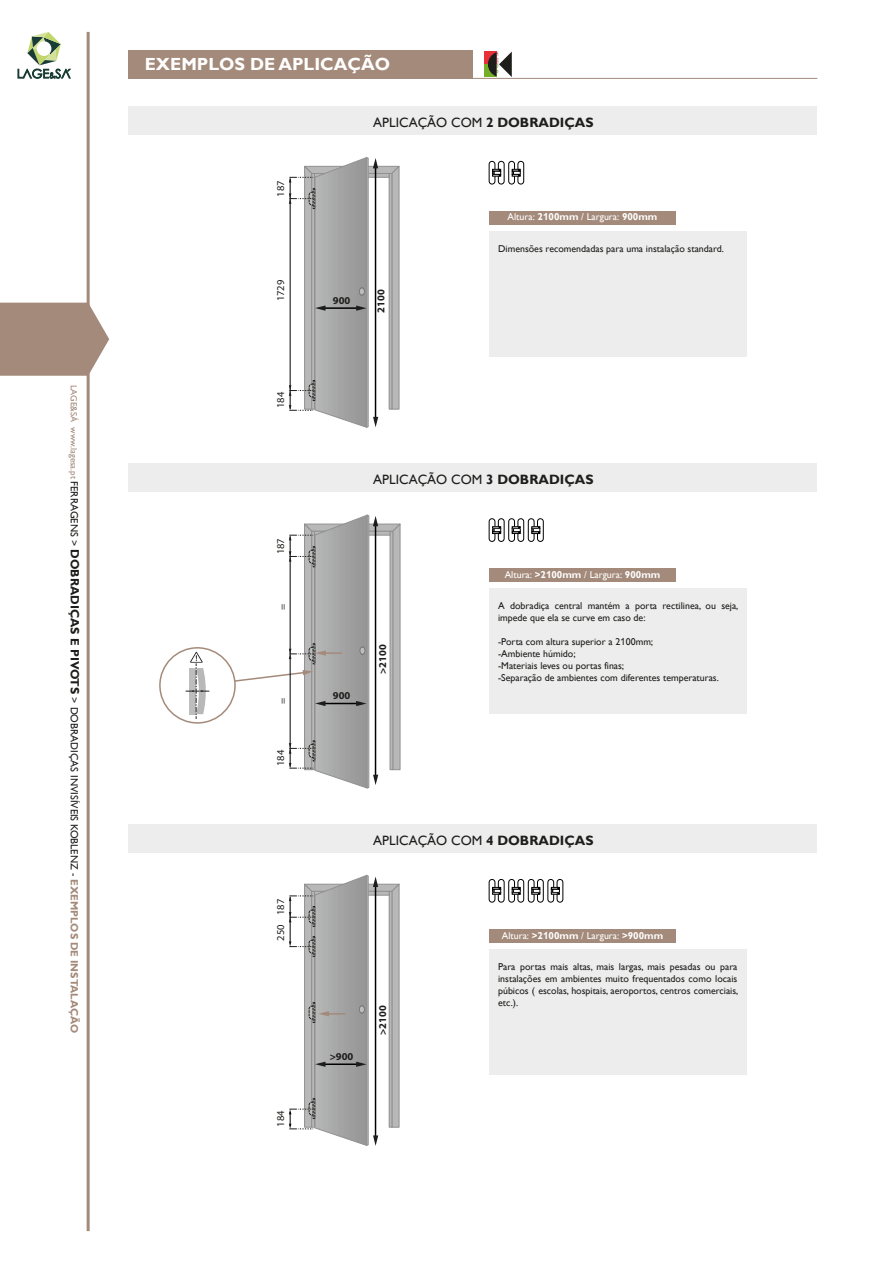
<style>
.page{position:relative;width:893px;height:1263px;background:#fff}
.page>*{position:absolute;margin:0;border:0;box-sizing:border-box;transform-origin:0 0}
.t1{font:700 17.55px "Gill Sans";color:#fff}
.t2{font:13.5px "Gill Sans";color:#1d1d1b}
.t3{font:10.5px "Gill Sans";color:#1d1d1b}
.t4{font:10.5px "Myriad Pro";color:#1d1d1b}
.t5{font:700 10.5px "Myriad Pro";color:#1d1d1b}
.t6{font:9.9px/11.9px "Gill Sans";color:#1d1d1b}
.t7{font:9.9px "Gill Sans";color:#fff}
.s1{font-size:9px;color:#a48a7a}
.s2{font-weight:700;font-size:12px}
.s3{font-weight:700;color:#a48a7a}
.s4{font-weight:700}
.s5{font-family:"Arial";font-weight:700}
.s6{font-family:"Arial"}
</style>
<div class="page">
<div style="left:128px;top:50px;width:345px;height:28px;background:#a48a7a"></div>
<div style="left:484px;top:64px;width:12px;height:13px;background:#74af27"></div>
<div style="left:484px;top:52px;width:12px;height:12px;background:#e73037"></div>
<svg style="left:488px;top:52px;width:24px;height:25px"></svg>
<hr style="left:128px;top:78px;width:689px;height:1px;background:#a48a7a">
<div style="left:128px;top:106px;width:689px;height:29px;background:#ededed"></div>
<svg style="left:289px;top:157px;width:111px;height:271px"></svg>
<div style="left:489px;top:231px;width:257px;height:126px;background:#ededed"></div>
<div style="left:489px;top:161px;width:6px;height:23px;border:1px solid #010101;border-radius:3px"></div>
<div style="left:498px;top:161px;width:6px;height:23px;border:1px solid #000;border-radius:3px"></div>
<svg style="left:492px;top:169px;width:9px;height:7px"></svg>
<div style="left:509px;top:161px;width:6px;height:23px;border:1px solid #010101;border-radius:3px"></div>
<div style="left:518px;top:161px;width:6px;height:23px;border:1px solid #000;border-radius:3px"></div>
<svg style="left:512px;top:169px;width:8px;height:7px"></svg>
<div style="left:489px;top:211px;width:187px;height:13px;background:#a48a7a"></div>
<svg style="left:186px;top:652px;width:23px;height:67px"></svg>
<div style="left:159px;top:647px;width:77px;height:77px;border:2px solid #a48a7a;border-radius:50%"></div>
<div style="left:128px;top:464px;width:689px;height:28px;background:#ededed"></div>
<div style="left:489px;top:588px;width:257px;height:126px;background:#ededed"></div>
<div style="left:489px;top:519px;width:6px;height:23px;border:1px solid #010101;border-radius:3px"></div>
<div style="left:498px;top:519px;width:6px;height:23px;border:1px solid #000;border-radius:3px"></div>
<svg style="left:492px;top:526px;width:9px;height:8px"></svg>
<div style="left:509px;top:519px;width:6px;height:23px;border:1px solid #010101;border-radius:3px"></div>
<div style="left:518px;top:519px;width:6px;height:23px;border:1px solid #000;border-radius:3px"></div>
<svg style="left:512px;top:526px;width:8px;height:8px"></svg>
<div style="left:528px;top:519px;width:6px;height:23px;border:1px solid #010101;border-radius:3px"></div>
<div style="left:537px;top:519px;width:6px;height:23px;border:1px solid #000;border-radius:3px"></div>
<svg style="left:532px;top:526px;width:8px;height:8px"></svg>
<div style="left:489px;top:568px;width:187px;height:14px;background:#a48a7a"></div>
<svg style="left:233px;top:514px;width:168px;height:275px"></svg>
<div style="left:128px;top:824px;width:689px;height:29px;background:#ededed"></div>
<div style="left:489px;top:949px;width:257px;height:126px;background:#ededed"></div>
<div style="left:489px;top:929px;width:187px;height:13px;background:#a48a7a"></div>
<svg style="left:289px;top:874px;width:111px;height:272px"></svg>
<div style="left:489px;top:879px;width:6px;height:23px;border:1px solid #010101;border-radius:3px"></div>
<div style="left:498px;top:879px;width:6px;height:23px;border:1px solid #000;border-radius:3px"></div>
<svg style="left:492px;top:887px;width:9px;height:7px"></svg>
<div style="left:509px;top:879px;width:6px;height:23px;border:1px solid #010101;border-radius:3px"></div>
<div style="left:518px;top:879px;width:6px;height:23px;border:1px solid #000;border-radius:3px"></div>
<svg style="left:512px;top:887px;width:8px;height:7px"></svg>
<div style="left:528px;top:879px;width:6px;height:23px;border:1px solid #010101;border-radius:3px"></div>
<div style="left:537px;top:879px;width:6px;height:23px;border:1px solid #000;border-radius:3px"></div>
<svg style="left:532px;top:887px;width:8px;height:7px"></svg>
<div style="left:548px;top:879px;width:6px;height:23px;border:1px solid #010101;border-radius:3px"></div>
<div style="left:557px;top:879px;width:6px;height:23px;border:1px solid #000;border-radius:3px"></div>
<svg style="left:551px;top:887px;width:9px;height:7px"></svg>
<hr style="left:87px;top:32px;width:3px;height:1199px;background:#a48a7a">
<svg style="left:18px;top:32px;width:53px;height:47px"></svg>
<svg style="left:0;top:303px;width:109px;height:73px;background:#ac9586"></svg>
<p class="t3" style="left:81px;top:385px;width:650px;rotate:90deg"><span class="s1">LAGE&amp;SÁ www.lagesa.pt</span> FERRAGENS &gt; <span class="s2">DOBRADIÇAS E PIVOTS</span> &gt; DOBRADIÇAS INVISÍVEIS KOBLENZ - <span class="s3">EXEMPLOS DE INSTALAÇÃO</span></p>
<h1 class="t1" style="left:145px;top:54px;width:247px">EXEMPLOS DE APLICAÇÃO</h1>
<p class="t4" style="left:274px;top:197px;width:18px;rotate:-90deg">187</p>
<h2 class="t2" style="left:373px;top:114px;width:222px">APLICAÇÃO COM <span class="s4">2 DOBRADIÇAS</span></h2>
<p class="t7" style="left:508px;top:211px;width:151px">Altura: <span class="s4">2</span><span class="s5">1</span><span class="s4">00mm</span> / Largura: <span class="s4">900mm</span></p>
<p class="t6" style="left:498px;top:243px;width:228px">Dimensões recomendadas para uma instalação standard.</p>
<p class="t4" style="left:274px;top:301px;width:23px;rotate:-90deg">1729</p>
<p class="t5" style="left:374px;top:313px;width:25px;rotate:-90deg">2100</p>
<p class="t5" style="left:333px;top:293px;width:19px">900</p>
<p class="t4" style="left:274px;top:408px;width:18px;rotate:-90deg">184</p>
<p class="t4" style="left:274px;top:554px;width:18px;rotate:-90deg">187</p>
<p class="t4" style="left:276px;top:610px;width:8px;rotate:-90deg">=</p>
<p class="t4" style="left:276px;top:704px;width:8px;rotate:-90deg">=</p>
<p class="t4" style="left:274px;top:766px;width:18px;rotate:-90deg">184</p>
<p class="t4" style="left:274px;top:915px;width:18px;rotate:-90deg">187</p>
<p class="t4" style="left:274px;top:941px;width:18px;rotate:-90deg">250</p>
<p class="t4" style="left:274px;top:1127px;width:18px;rotate:-90deg">184</p>
<h2 class="t2" style="left:373px;top:472px;width:222px">APLICAÇÃO COM <span class="s4">3 DOBRADIÇAS</span></h2>
<p class="t5" style="left:333px;top:689px;width:19px">900</p>
<p class="t5" style="left:376px;top:674px;width:31px;rotate:-90deg">&gt;2100</p>
<p class="t7" style="left:505px;top:569px;width:157px">Altura: <span class="s4">&gt;2</span><span class="s5">1</span><span class="s4">00mm</span> / Largura: <span class="s4">900mm</span></p>
<p class="t6" style="left:498px;top:600px;width:242px">A dobradiça central mantém a porta rectilinea, ou seja, impede que ela se curve em caso de:</p>
<p class="t6" style="left:498px;top:636px;width:222px">-Porta com altura superior a 2<span class="s6">1</span>00mm;<br>-Ambiente húmido;<br>-Materiais leves ou portas finas;<br>-Separação de ambientes com diferentes temperaturas.</p>
<h2 class="t2" style="left:373px;top:832px;width:222px">APLICAÇÃO COM <span class="s4">4 DOBRADIÇAS</span></h2>
<p class="t5" style="left:330px;top:1049px;width:25px">&gt;900</p>
<p class="t5" style="left:376px;top:1035px;width:31px;rotate:-90deg">&gt;2100</p>
<p class="t7" style="left:502px;top:929px;width:163px">Altura: <span class="s4">&gt;2</span><span class="s5">1</span><span class="s4">00mm</span> / Largura: <span class="s4">&gt;900mm</span></p>
<p class="t6" style="left:498px;top:961px;width:242px;text-align:justify">Para portas mais altas, mais largas, mais pesadas ou para instalações em ambientes muito frequentados como locais púbicos ( escolas, hospitais, aeroportos, centros comerciais, etc.).</p>
</div>
